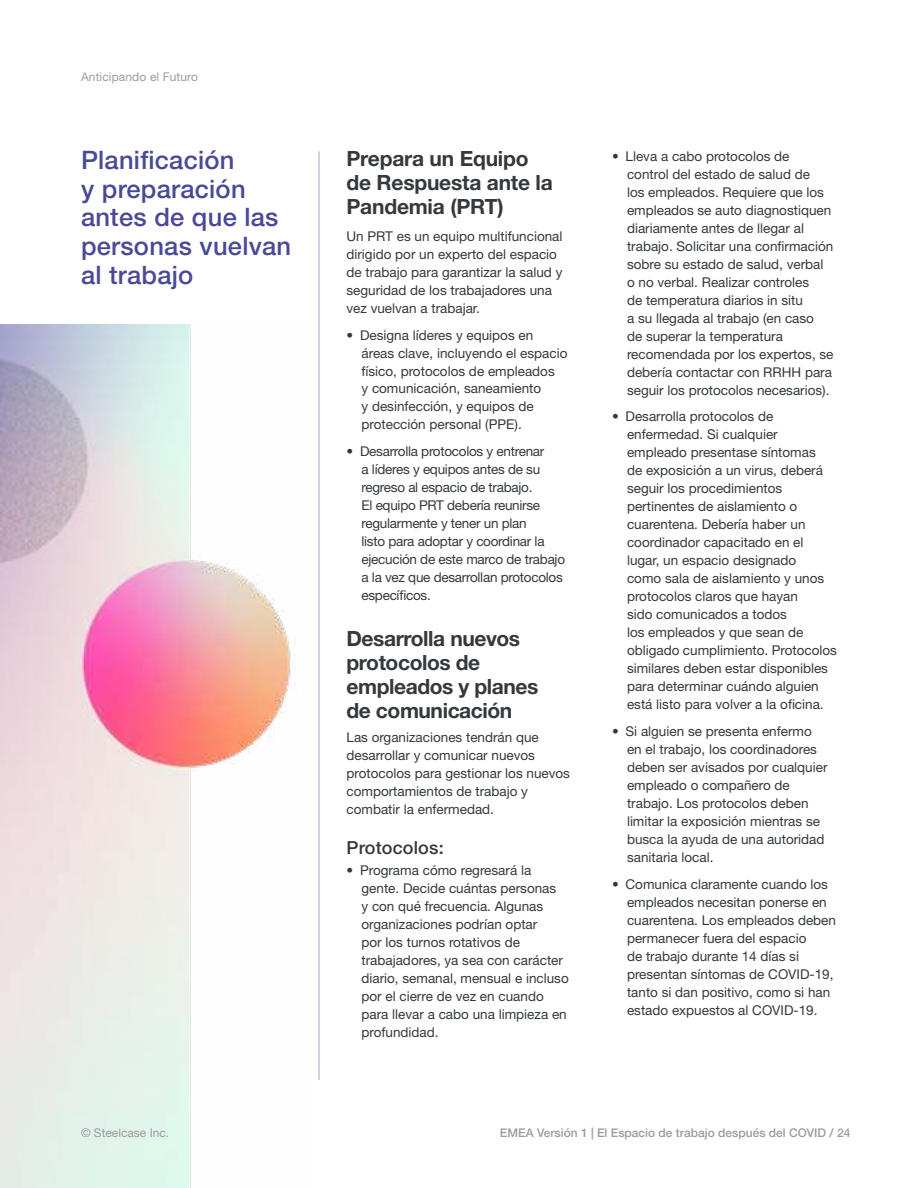
<style>
.page{position:relative;width:918px;height:1188px;background:#fff}
.page>*{position:absolute;margin:0;border:0;box-sizing:border-box;transform-origin:0 0}
.t1{font:500 25.5px/28.5px "Helvetica Neue LT Pro";letter-spacing:.01em;color:#494998}
.t2{font:700 21px/24px "Helvetica Neue LT Pro";letter-spacing:-.02em;color:#33393d}
.t3{font:500 18px "Helvetica Neue LT Pro";letter-spacing:.01em;color:#33393d}
.t4{font:13.5px/18px "Helvetica Neue LT Pro";color:#33393d}
.t5{font:13.5px/18px "Helvetica Neue LT Pro";letter-spacing:-.02em;color:#33393d}
.t6{font:500 12px "Helvetica Neue LT Pro";color:#999c9e}
.t7{font:12px "Helvetica Neue LT Pro";letter-spacing:.01em;color:#999c9e}
</style>
<div class="page">
<img style="left:0;top:324px;width:291px;height:864px">
<hr style="left:319px;top:151px;width:1px;height:929px;background:#a4a4cb">
<p class="t7" style="left:81px;top:69px;width:119px">Anticipando el Futuro</p>
<h1 class="t1" style="left:81px;top:146px;width:212px">Planificación<br>y preparación antes de que las personas vuelvan al trabajo</h1>
<h2 class="t2" style="left:346px;top:146px;width:208px">Prepara un Equipo de Respuesta ante la<br>Pandemia (PRT)</h2>
<p class="t4" style="left:346px;top:227px;width:218px">Un PRT es un equipo multifuncional dirigido por un experto del espacio de trabajo para garantizar la salud y seguridad de los trabajadores una vez vuelvan a trabajar.</p>
<p class="t4" style="left:361px;top:325px;width:208px;text-indent:-15px">• Designa líderes y equipos en áreas clave, incluyendo el espacio físico, protocolos de empleados<br>y comunicación, saneamiento<br>y desinfección, y equipos de protección personal (PPE).</p>
<p class="t5" style="left:361px;top:442px;width:205px;text-indent:-15px">• Desarrolla protocolos y entrenar<br>a líderes y equipos antes de su regreso al espacio de trabajo.<br>El equipo PRT debería reunirse regularmente y tener un plan<br>listo para adoptar y coordinar la ejecución de este marco de trabajo a la vez que desarrollan protocolos específicos.</p>
<h2 class="t2" style="left:346px;top:626px;width:193px">Desarrolla nuevos protocolos de empleados y planes de comunicación</h2>
<p class="t4" style="left:346px;top:728px;width:225px">Las organizaciones tendrán que desarrollar y comunicar nuevos protocolos para gestionar los nuevos comportamientos de trabajo y combatir la enfermedad.</p>
<h3 class="t3" style="left:346px;top:837px;width:99px">Protocolos:</h3>
<p class="t4" style="left:361px;top:861px;width:209px;text-indent:-15px">• Programa cómo regresará la gente. Decide cuántas personas<br>y con qué frecuencia. Algunas organizaciones podrían optar<br>por los turnos rotativos de trabajadores, ya sea con carácter diario, semanal, mensual e incluso por el cierre de vez en cuando para llevar a cabo una limpieza en profundidad.</p>
<p class="t4" style="left:627px;top:147px;width:208px;text-indent:-15px">• Lleva a cabo protocolos de control del estado de salud de<br>los empleados. Requiere que los empleados se auto diagnostiquen diariamente antes de llegar al trabajo. Solicitar una confirmación sobre su estado de salud, verbal o no verbal. Realizar controles<br>de temperatura diarios in situ<br>a su llegada al trabajo (en caso<br>de superar la temperatura recomendada por los expertos, se debería contactar con RRHH para seguir los protocolos necesarios).</p>
<p class="t4" style="left:627px;top:407px;width:212px;text-indent:-15px">• Desarrolla protocolos de enfermedad. Si cualquier empleado presentase síntomas<br>de exposición a un virus, deberá seguir los procedimientos pertinentes de aislamiento o cuarentena. Debería haber un coordinador capacitado en el lugar, un espacio designado<br>como sala de aislamiento y unos protocolos claros que hayan<br>sido comunicados a todos<br>los empleados y que sean de obligado cumplimiento. Protocolos similares deben estar disponibles para determinar cuándo alguien está listo para volver a la oficina.</p>
<p class="t4" style="left:627px;top:722px;width:202px;text-indent:-15px">• Si alguien se presenta enfermo en el trabajo, los coordinadores deben ser avisados por cualquier empleado o compañero de trabajo. Los protocolos deben limitar la exposición mientras se busca la ayuda de una autoridad sanitaria local.</p>
<p class="t4" style="left:627px;top:874px;width:211px;text-indent:-15px">• Comunica claramente cuando los empleados necesitan ponerse en cuarentena. Los empleados deben permanecer fuera del espacio<br>de trabajo durante 14 días si presentan síntomas de COVID-19, tanto si dan positivo, como si han estado expuestos al COVID-19.</p>
<p class="t7" style="left:81px;top:1125px;width:90px">© Steelcase Inc.</p>
<p class="t6" style="left:500px;top:1126px;width:352px">EMEA Versión 1 | El Espacio de trabajo después del COVID / 24</p>
</div>
